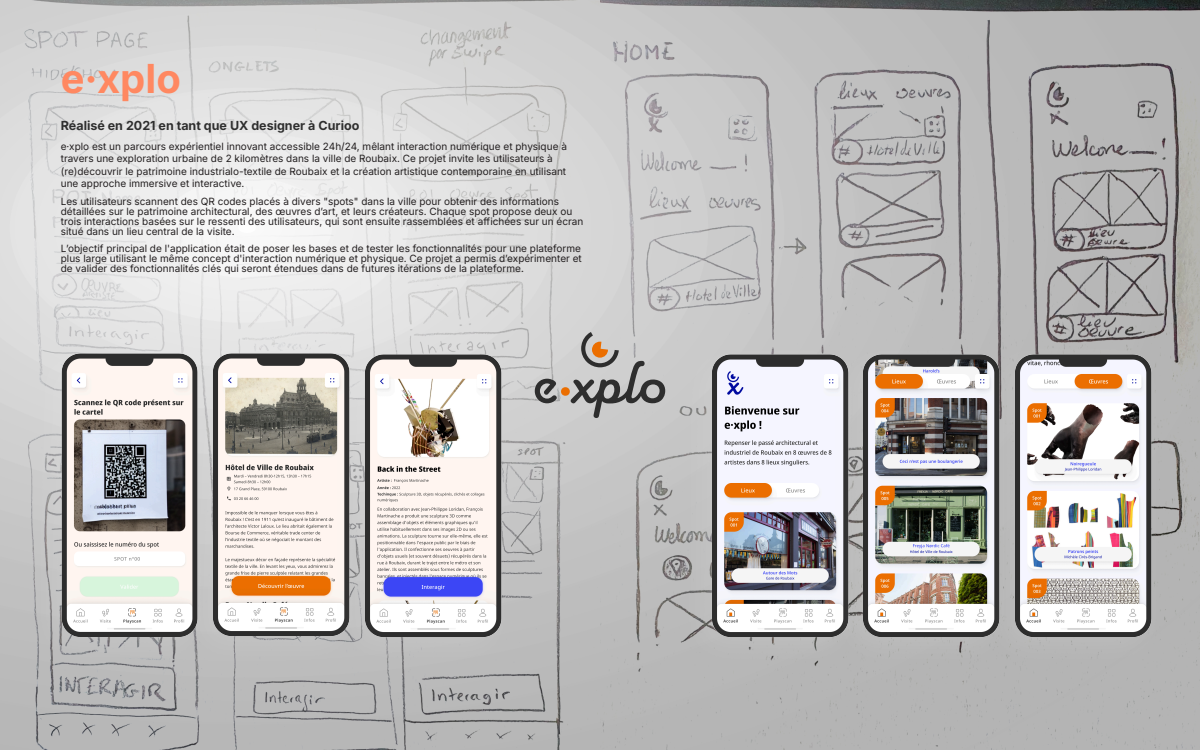
<style>
.page{position:relative;width:1200px;height:750px;background:#fff}
.page>*{position:absolute;margin:0;border:0;box-sizing:border-box;transform-origin:0 0}
.t1{font:700 40px "Inter Variable";color:#ff8861}
.t2{font:700 12.5px "Inter Variable";color:#2e2e2e}
.t3{font:10px "Inter Variable";color:#231f20}
</style>
<div class="page">
<img style="left:0;top:0;width:1200px;height:750px">
<img style="left:216px;top:335px;width:113px;height:337px">
<img style="left:329px;top:335px;width:190px;height:337px">
<img style="left:25px;top:335px;width:191px;height:337px">
<img style="left:675px;top:335px;width:152px;height:338px">
<img style="left:827px;top:335px;width:151px;height:338px">
<img style="left:978px;top:335px;width:191px;height:338px">
<svg style="left:535px;top:379px;width:22px;height:24px"></svg>
<div style="left:561px;top:387px;width:9px;height:9px;background:#eb6e00;border-radius:50%"></div>
<svg style="left:571px;top:332px;width:94px;height:86px;background:#adaaa8"></svg>
<p class="t1" style="left:61px;top:55px;width:122px">e·xplo</p>
<p class="t2" style="left:61px;top:117px;width:300px">Réalisé en 2021 en tant que UX designer à Curioo</p>
<p class="t3" style="left:61px;top:140px;width:508px">e·xplo est un parcours expérientiel innovant accessible 24h/24, mêlant interaction numérique et physique à</p>
<p class="t3" style="left:61px;top:152px;width:494px">travers une exploration urbaine de 2 kilomètres dans la ville de Roubaix. Ce projet invite les utilisateurs à</p>
<p class="t3" style="left:61px;top:165px;width:507px">(re)découvrir le patrimoine industrialo-textile de Roubaix et la création artistique contemporaine en utilisant</p>
<p class="t3" style="left:61px;top:177px;width:185px">une approche immersive et interactive.</p>
<p class="t3" style="left:61px;top:195px;width:500px">Les utilisateurs scannent des QR codes placés à divers "spots" dans la ville pour obtenir des informations</p>
<p class="t3" style="left:61px;top:205px;width:513px">détaillées sur le patrimoine architectural, des œuvres dʼart, et leurs créateurs. Chaque spot propose deux ou</p>
<p class="t3" style="left:61px;top:215px;width:524px">trois interactions basées sur le ressenti des utilisateurs, qui sont ensuite rassemblées et affichées sur un écran</p>
<p class="t3" style="left:61px;top:225px;width:175px">situé dans un lieu central de la visite.</p>
<p class="t3" style="left:61px;top:242px;width:522px">Lʼobjectif principal de l'application était de poser les bases et de tester les fonctionnalités pour une plateforme</p>
<p class="t3" style="left:61px;top:252px;width:523px">plus large utilisant le même concept d'interaction numérique et physique. Ce projet a permis dʼexpérimenter et</p>
<p class="t3" style="left:61px;top:262px;width:465px">de valider des fonctionnalités clés qui seront étendues dans de futures itérations de la plateforme.</p>
</div>
